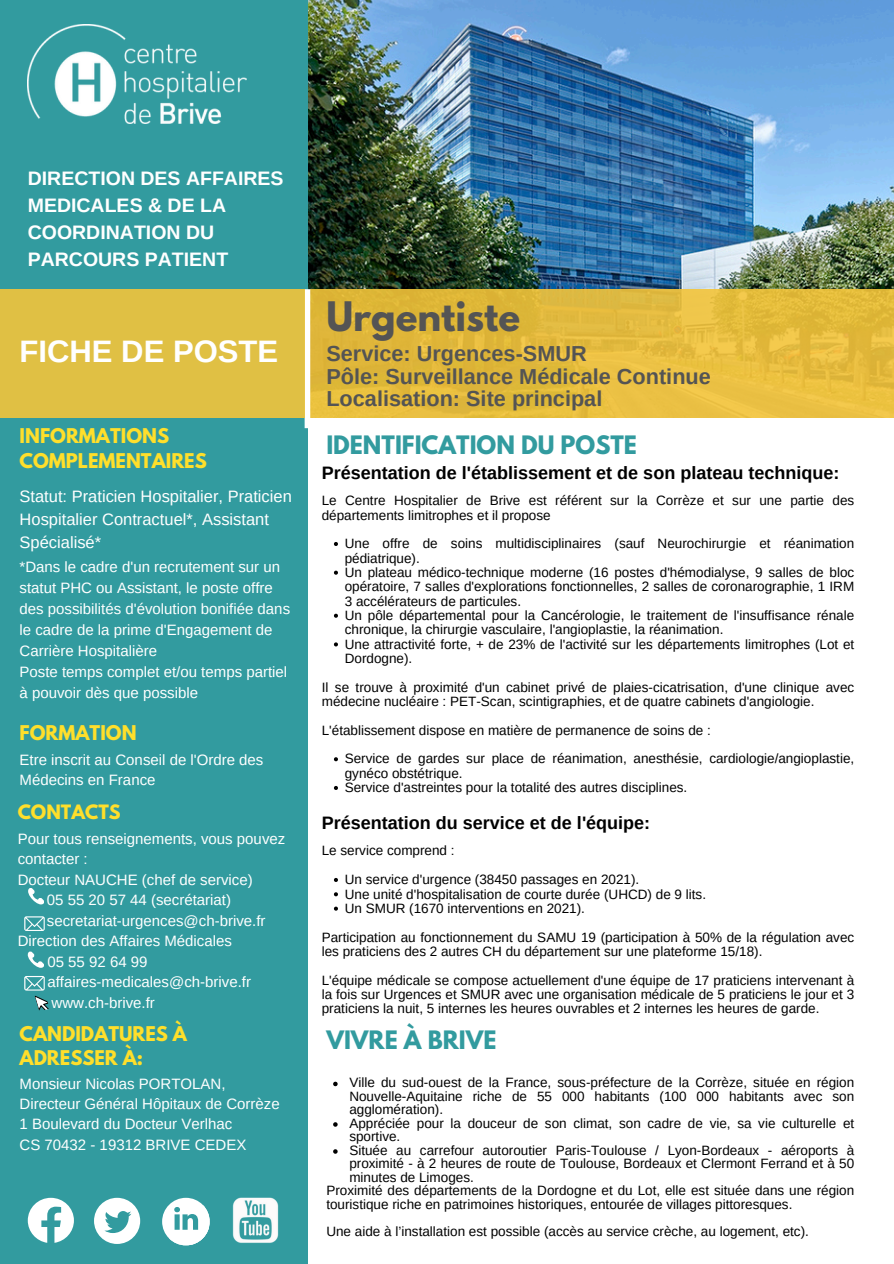
<style>
.page{position:relative;width:894px;height:1264px;background:#fff}
.page>*{position:absolute;margin:0;border:0;box-sizing:border-box;transform-origin:0 0}
.t1{font:700 36px "League Spartan";color:#545454}
.t2{font:700 31.05px "Arimo";color:#fff}
.t3{font:700 22.5px "League Spartan";color:#329b9f}
.t4{font:700 21.75px/22.5px "Arimo";color:#545454}
.t5{font:700 19.5px/27px "Arimo";color:#fff}
.t6{font:700 18px "Arimo";color:#000}
.t7{font:700 18px/24.8px "League Spartan";color:#ffdf2b}
.t8{font:700 17.55px "League Spartan";color:#ffdf2b}
.t9{font:16.5px/23px "Arimo";color:#fff}
.t10{font:15px/21px "Arimo";color:#fff}
.t11{font:13.5px/14.4px "Arimo";color:#000}
</style>
<div class="page">
<img style="left:307px;top:0;width:586px;height:289px">
<div style="left:0;top:0;width:307px;height:1263px;background:#329b9f"></div>
<div style="left:310px;top:289px;width:583px;height:128px;background:linear-gradient(to right,#dfb739,#eac042)"></div>
<div style="left:304px;top:289px;width:6px;height:139px;background:#fff"></div>
<div style="left:0;top:289px;width:304px;height:128px;background:#e0c044"></div>
<img style="left:28px;top:25px;width:218px;height:99px">
<svg style="left:334px;top:542px;width:4px;height:4px"></svg>
<svg style="left:334px;top:570px;width:4px;height:4px"></svg>
<svg style="left:334px;top:613px;width:4px;height:4px"></svg>
<svg style="left:334px;top:642px;width:4px;height:4px"></svg>
<svg style="left:334px;top:757px;width:4px;height:4px"></svg>
<svg style="left:334px;top:786px;width:4px;height:4px"></svg>
<svg style="left:334px;top:878px;width:4px;height:4px"></svg>
<svg style="left:334px;top:892px;width:4px;height:4px"></svg>
<svg style="left:334px;top:906px;width:4px;height:4px"></svg>
<svg style="left:333px;top:1081px;width:4px;height:5px"></svg>
<svg style="left:333px;top:1122px;width:4px;height:4px"></svg>
<svg style="left:333px;top:1149px;width:4px;height:4px"></svg>
<svg style="left:28px;top:1197px;width:46px;height:45px"></svg>
<svg style="left:94px;top:1197px;width:46px;height:46px"></svg>
<div style="left:162px;top:1197px;width:48px;height:48px;background:#fff;border-radius:50%"></div>
<svg style="left:169px;top:1204px;width:41px;height:42px"></svg>
<img style="left:232px;top:1197px;width:46px;height:46px">
<svg style="left:28px;top:888px;width:16px;height:17px"></svg>
<svg style="left:24px;top:951px;width:25px;height:60px"></svg>
<svg style="left:24px;top:916px;width:20px;height:15px"></svg>
<p class="t5" style="left:28px;top:165px;width:257px">DIRECTION DES AFFAIRES<br>MEDICALES &amp; DE LA<br>COORDINATION DU<br>PARCOURS PATIENT</p>
<p class="t2" style="left:20px;top:334px;width:260px">FICHE DE POSTE</p>
<p class="t7" style="left:20px;top:426px;width:189px">INFORMATIONS<br>COMPLEMENTAIRES</p>
<h3 class="t9" style="left:20px;top:485px;width:274px">Statut: Praticien Hospitalier, Praticien<br>Hospitalier Contractuel*, Assistant<br>Spécialisé*</h3>
<h6 class="t10" style="left:20px;top:556px;width:272px">*Dans le cadre d'un recrutement sur un statut PHC ou Assistant, le poste offre des possibilités d'évolution bonifiée dans le cadre de la prime d'Engagement de Carrière Hospitalière</h6>
<p class="t10" style="left:20px;top:661px;width:269px">Poste temps complet et/ou temps partiel à pouvoir dès que possible</p>
<p class="t7" style="left:20px;top:722px;width:118px">FORMATION</p>
<p class="t10" style="left:20px;top:749px;width:245px;line-height:20.2px">Etre inscrit au Conseil de l'Ordre des<br>Médecins en France</p>
<p class="t8" style="left:18px;top:803px;width:104px">CONTACTS</p>
<h5 class="t10" style="left:18px;top:828px;width:269px;line-height:20.5px">Pour tous renseignements, vous pouvez contacter :</h5>
<p class="t10" style="left:18px;top:869px;width:236px">Docteur NAUCHE (chef de service)</p>
<p class="t10" style="left:47px;top:889px;width:186px">05 55 20 57 44 (secrétariat)</p>
<p class="t10" style="left:47px;top:910px;width:220px">secretariat-urgences@ch-brive.fr</p>
<p class="t10" style="left:18px;top:930px;width:216px">Direction des Affaires Médicales</p>
<p class="t10" style="left:47px;top:951px;width:101px">05 55 92 64 99</p>
<p class="t10" style="left:47px;top:971px;width:205px">affaires-medicales@ch-brive.fr</p>
<p class="t10" style="left:52px;top:992px;width:105px">www.ch-brive.fr</p>
<h1 class="t7" style="left:20px;top:1023px;width:169px">CANDIDATURES À<br>ADRESSER À:</h1>
<h4 class="t10" style="left:20px;top:1073px;width:207px">Monsieur Nicolas PORTOLAN,</h4>
<h2 class="t10" style="left:20px;top:1093px;width:262px">Directeur Général Hôpitaux de Corrèze</h2>
<h5 class="t10" style="left:20px;top:1113px;width:214px">1 Boulevard du Docteur Verlhac</h5>
<p class="t10" style="left:20px;top:1133px;width:228px">CS 70432 - 19312 BRIVE CEDEX</p>
<h6 class="t1" style="left:326px;top:298px;width:195px">Urgentiste</h6>
<p class="t4" style="left:326px;top:342px;width:386px">Service: Urgences-SMUR<br>Pôle: Surveillance Médicale Continue<br>Localisation: Site principal</p>
<p class="t3" style="left:326px;top:434px;width:312px">IDENTIFICATION DU POSTE</p>
<h5 class="t6" style="left:322px;top:462px;width:519px">Présentation de l'établissement et de son plateau technique:</h5>
<h5 class="t11" style="left:322px;top:493px;width:534px">Le Centre Hospitalier de Brive est référent sur la Corrèze et sur une partie des départements limitrophes et il propose</h5>
<p class="t11" style="left:344px;top:536px;width:511px">Une offre de soins multidisciplinaires (sauf Neurochirurgie et réanimation pédiatrique).</p>
<h5 class="t11" style="left:344px;top:565px;width:511px;text-align:justify">Un plateau médico-technique moderne (16 postes d'hémodialyse, 9 salles de bloc opératoire, 7 salles d'explorations fonctionnelles, 2 salles de coronarographie, 1 IRM 3 accélérateurs de particules.</h5>
<p class="t11" style="left:344px;top:608px;width:511px">Un pôle départemental pour la Cancérologie, le traitement de l'insuffisance rénale chronique, la chirurgie vasculaire, l'angioplastie, la réanimation.</p>
<p class="t11" style="left:344px;top:636px;width:511px">Une attractivité forte, + de 23% de l'activité sur les départements limitrophes (Lot et<br>Dordogne).</p>
<p class="t11" style="left:322px;top:680px;width:534px">Il se trouve à proximité d'un cabinet privé de plaies-cicatrisation, d'une clinique avec médecine nucléaire : PET-Scan, scintigraphies, et de quatre cabinets d'angiologie.</p>
<p class="t11" style="left:322px;top:723px;width:390px">L'établissement dispose en matière de permanence de soins de :</p>
<p class="t11" style="left:344px;top:751px;width:511px">Service de gardes sur place de réanimation, anesthésie, cardiologie/angioplastie, gynéco obstétrique.</p>
<p class="t11" style="left:344px;top:780px;width:344px">Service d'astreintes pour la totalité des autres disciplines.</p>
<p class="t6" style="left:322px;top:812px;width:330px">Présentation du service et de l'équipe:</p>
<p class="t11" style="left:322px;top:843px;width:134px">Le service comprend :</p>
<p class="t11" style="left:344px;top:872px;width:296px">Un service d'urgence (38450 passages en 2021).</p>
<p class="t11" style="left:344px;top:886px;width:363px">Une unité d'hospitalisation de courte durée (UHCD) de 9 lits.</p>
<p class="t11" style="left:344px;top:901px;width:242px">Un SMUR (1670 interventions en 2021).</p>
<p class="t11" style="left:322px;top:929px;width:534px">Participation au fonctionnement du SAMU 19 (participation à 50% de la régulation avec les praticiens des 2 autres CH du département sur une plateforme 15/18).</p>
<p class="t11" style="left:322px;top:972px;width:534px;text-align:justify">L'équipe médicale se compose actuellement d'une équipe de 17 praticiens intervenant à la fois sur Urgences et SMUR avec une organisation médicale de 5 praticiens le jour et 3 praticiens la nuit, 5 internes les heures ouvrables et 2 internes les heures de garde.</p>
<p class="t3" style="left:326px;top:1029px;width:172px">VIVRE À BRIVE</p>
<p class="t11" style="left:349px;top:1075px;width:506px;line-height:13.5px;text-align:justify">Ville du sud-ouest de la France, sous-préfecture de la Corrèze, située en région Nouvelle-Aquitaine riche de 55 000 habitants (100 000 habitants avec son agglomération).</p>
<p class="t11" style="left:349px;top:1116px;width:506px;line-height:13.5px">Appréciée pour la douceur de son climat, son cadre de vie, sa vie culturelle et sportive.</p>
<p class="t11" style="left:349px;top:1143px;width:506px;line-height:13.5px;text-align:justify">Située au carrefour autoroutier Paris-Toulouse / Lyon-Bordeaux - aéroports à proximité - à 2 heures de route de Toulouse, Bordeaux et Clermont Ferrand et à 50 minutes de Limoges.</p>
<p class="t11" style="left:326px;top:1183px;width:529px;line-height:13.5px">Proximité des départements de la Dordogne et du Lot, elle est située dans une région touristique riche en patrimoines historiques, entourée de villages pittoresques.</p>
<p class="t11" style="left:326px;top:1223px;width:484px">Une aide à l’installation est possible (accès au service crèche, au logement, etc).</p>
</div>
